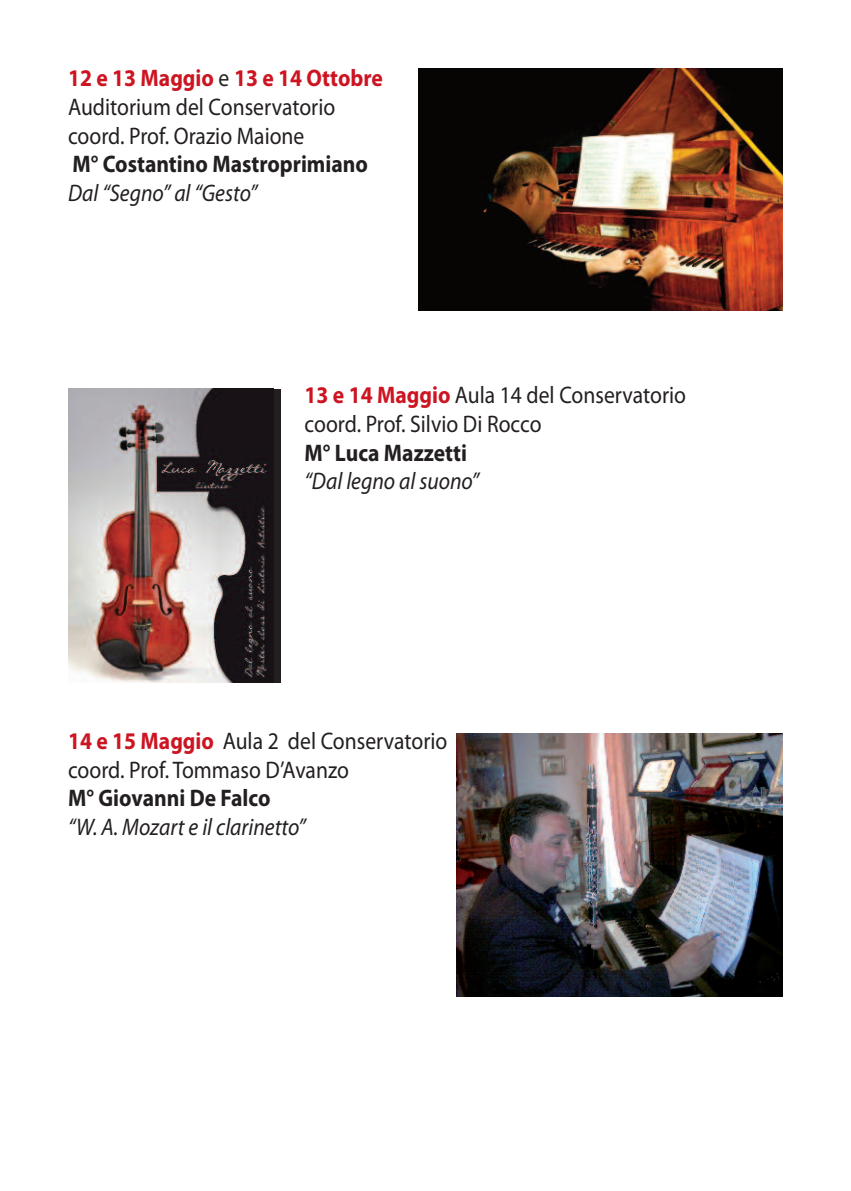
<style>
.page{position:relative;width:851px;height:1191px;background:#fff}
.page>*{position:absolute;margin:0;border:0;box-sizing:border-box;transform-origin:0 0}
.t1{font:24px/28.8px "Myriad Pro";color:#231f20;scale:.9 1}
.t2{font:italic 24px "Myriad Pro";color:#231f20;scale:.9 1}
.t3{font:700 24px "Myriad Pro";color:#231f20;scale:.9 1}
.s1{font-weight:700;color:#cd1522}
</style>
<div class="page">
<img style="left:418px;top:68px;width:364px;height:242px">
<div style="left:68px;top:389px;width:212px;height:293px;background:linear-gradient(to bottom,#231f20,#231f20)"></div>
<img style="left:68px;top:389px;width:205px;height:293px">
<img style="left:457px;top:733px;width:325px;height:264px">
<p class="t1" style="left:68px;top:65px;width:351px"><span class="s1">12 e 13 Maggio</span> e <span class="s1">13 e 14 Ottobre<br></span>Auditorium del Conservatorio coord. Prof. Orazio Maione</p>
<p class="t3" style="left:72px;top:155px;width:330px">M° Costantino Mastroprimiano</p>
<p class="t2" style="left:68px;top:184px;width:212px">Dal “Segno” al “Gesto”</p>
<p class="t1" style="left:304px;top:382px;width:425px"><span class="s1">13 e 14 Maggio</span> Aula 14 del Conservatorio coord. Prof. Silvio Di Rocco</p>
<p class="t3" style="left:304px;top:443px;width:182px">M° Luca Mazzetti</p>
<p class="t2" style="left:304px;top:472px;width:196px">“Dal legno al suono”</p>
<p class="t1" style="left:68px;top:728px;width:423px"><span class="s1">14 e 15 Maggio</span> Aula 2 del Conservatorio coord. Prof. Tommaso D’Avanzo</p>
<p class="t3" style="left:68px;top:789px;width:226px">M° Giovanni De Falco</p>
<p class="t2" style="left:68px;top:818px;width:266px">“W. A. Mozart e il clarinetto”</p>
</div>
